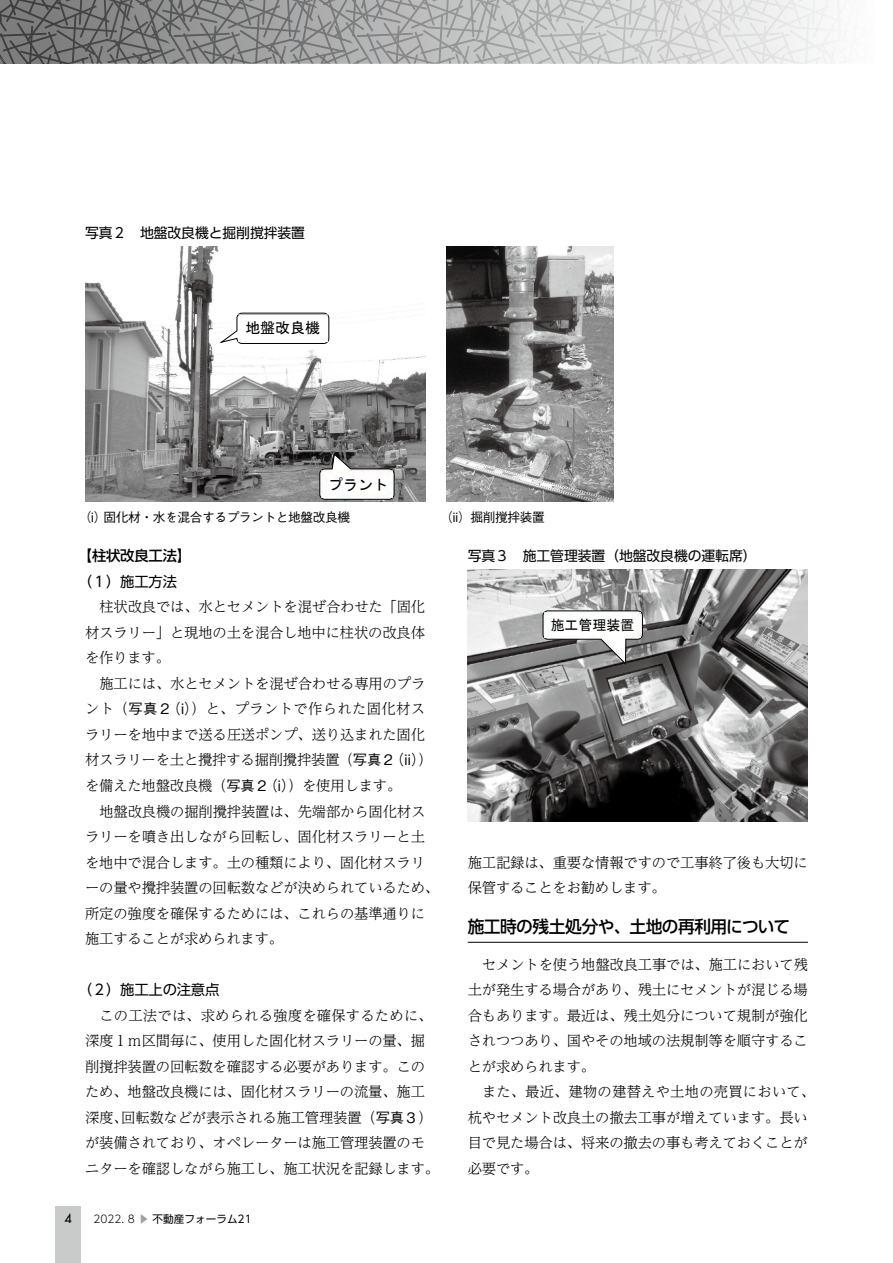
<style>
.page{position:relative;width:893px;height:1263px;background:#fff}
.page>*{position:absolute;margin:0;border:0;box-sizing:border-box;transform-origin:0 0}
.t1{font:500 16.95px "UD Shin Go Pr 6";letter-spacing:-.03em;color:#000}
.t2{font:15px "MS Gothic";color:#000}
.t3{font:300 14.4px/25.5px "UD Reimin Pr 6";letter-spacing:-.015em;color:#000}
.t4{font:14.4px "UD Shin Go Pr 6";letter-spacing:-.015em;color:#000}
.t5{font:500 14.4px "UD Shin Go Pr 6";letter-spacing:-.015em;color:#000}
.t6{font:13.95px "MS Gothic";color:#000}
.t7{font:13.8px "UD Shin Go Pr 6 N";letter-spacing:-.005em;color:#000}
.t8{font:500 12.75px "Gothic BBB Pr 6";letter-spacing:-.035em;color:#000}
.t9{font:500 12.75px "Futura Std";color:#000}
.t10{font:10.65px "UD Shin Go Pr 6";color:#000}
.s1{font-family:"Gothic BBB Pr 6";font-weight:500}
.s2{font-family:"UD Shin Go Pro";font-weight:300}
.s3{font-family:"UD Shin Go Pro";color:#9fa0a0}
</style>
<div class="page">
<svg style="left:0;top:0;width:841px;height:64px;background:#adadae"></svg>
<hr style="left:468px;top:942px;width:340px;height:1px;background:#000">
<img style="left:85px;top:247px;width:340px;height:255px">
<svg style="left:319px;top:453px;width:75px;height:47px;background:#7c7b7b"></svg>
<img style="left:321px;top:471px;width:71px;height:27px">
<svg style="left:220px;top:313px;width:109px;height:31px"></svg>
<img style="left:238px;top:315px;width:89px;height:27px">
<img style="left:446px;top:247px;width:168px;height:255px">
<img style="left:468px;top:570px;width:340px;height:252px">
<svg style="left:543px;top:610px;width:100px;height:54px;background:#868686"></svg>
<img style="left:545px;top:612px;width:96px;height:26px">
<div style="left:55px;top:1206px;width:26px;height:57px;background:#c9caca"></div>
<p class="t7" style="left:85px;top:221px;width:222px">写真２　地盤改良機と掘削撹拌装置</p>
<p class="t2" style="left:245px;top:320px;width:76px">地盤改良機</p>
<p class="t2" style="left:328px;top:477px;width:61px">プラント</p>
<p class="t8" style="left:79px;top:506px;width:285px">（i）固化材・水を混合するプラントと地盤改良機　</p>
<p class="t8" style="left:440px;top:506px;width:106px">（ii）掘削撹拌装置</p>
<p class="t5" style="left:78px;top:544px;width:115px">【柱状改良工法】</p>
<p class="t4" style="left:78px;top:570px;width:101px">（１）施工方法</p>
<p class="t3" style="left:85px;top:594px;width:342px;text-align:justify;text-indent:14px">柱状改良では、水とセメントを混ぜ合わせた「固化材スラリー」と現地の土を混合し地中に柱状の改良体を作ります。</p>
<p class="t3" style="left:85px;top:670px;width:349px;text-indent:14px">施工には、水とセメントを混ぜ合わせる専用のプラント（<span class="s1">写真２（i）</span>）と、プラントで作られた固化材スラリーを地中まで送る圧送ポンプ、送り込まれた固化材スラリーを土と攪拌する掘削攪拌装置（<span class="s1">写真２（ii）</span>）を備えた地盤改良機（<span class="s1">写真２（i）</span>）を使用します。</p>
<p class="t3" style="left:85px;top:798px;width:356px;text-indent:14px">地盤改良機の掘削攪拌装置は、先端部から固化材スラリーを噴き出しながら回転し、固化材スラリーと土を地中で混合します。土の種類により、固化材スラリーの量や攪拌装置の回転数などが決められているため、所定の強度を確保するためには、これらの基準通りに施工することが求められます。</p>
<p class="t4" style="left:78px;top:978px;width:143px">（２）施工上の注意点</p>
<p class="t3" style="left:85px;top:1002px;width:356px;text-indent:14px">この工法では、求められる強度を確保するために、深度１ｍ区間毎に、使用した固化材スラリーの量、掘削撹拌装置の回転数を確認する必要があります。このため、地盤改良機には、固化材スラリーの流量、施工深度、回転数などが表示される施工管理装置（<span class="s1">写真３</span>）が装備されており、オペレーターは施工管理装置のモニターを確認しながら施工し、施工状況を記録します。</p>
<p class="t9" style="left:64px;top:1210px;width:9px">4</p>
<p class="t10" style="left:94px;top:1210px;width:160px"><span class="s2">2022. 8</span> <span class="s3">▶</span> 不動産フォーラム21</p>
<p class="t7" style="left:468px;top:544px;width:290px">写真３　施工管理装置（地盤改良機の運転席）</p>
<p class="t6" style="left:551px;top:618px;width:85px">施工管理装置</p>
<p class="t3" style="left:468px;top:849px;width:342px">施工記録は、重要な情報ですので工事終了後も大切に保管することをお勧めします。</p>
<p class="t1" style="left:468px;top:913px;width:324px">施工時の残土処分や、土地の再利用について</p>
<p class="t3" style="left:468px;top:951px;width:342px;text-align:justify;text-indent:14px">セメントを使う地盤改良工事では、施工において残土が発生する場合があり、残土にセメントが混じる場合もあります。最近は、残土処分について規制が強化されつつあり、国やその地域の法規制等を順守することが求められます。</p>
<p class="t3" style="left:468px;top:1078px;width:349px;text-indent:14px">また、最近、建物の建替えや土地の売買において、杭やセメント改良土の撤去工事が増えています。長い目で見た場合は、将来の撤去の事も考えておくことが必要です。</p>
</div>
